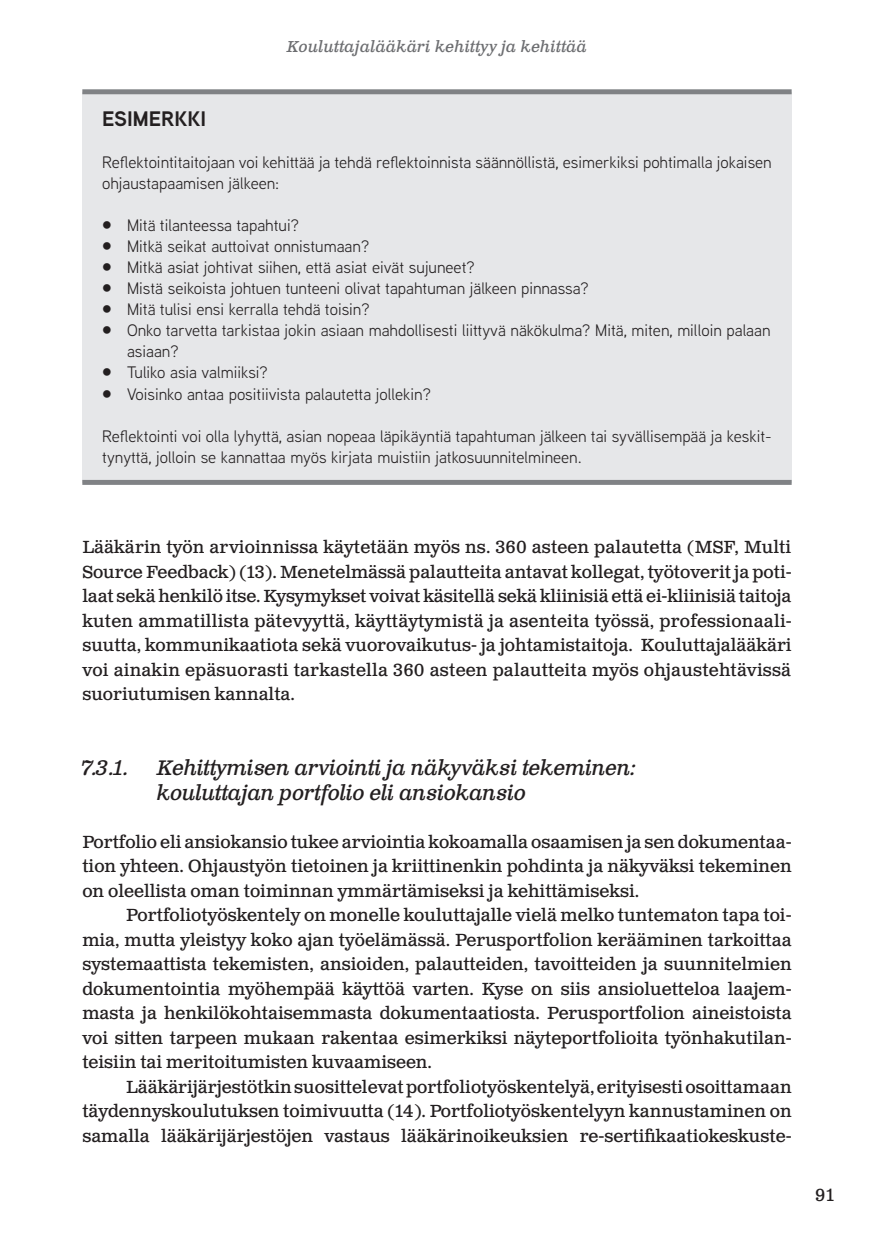
<style>
.page{position:relative;width:874px;height:1241px;background:#fff}
.page>*{position:absolute;margin:0;border:0;box-sizing:border-box;transform-origin:0 0}
._3_ots{font:italic 21px/25.2px "Clarendon Text Pro";letter-spacing:-.02em;color:#231f20}
.esimerkki_otsikko{font:700 21px "Aaux Next";color:#231f20}
.leipis_2{font:17.5px/24.5px "Clarendon Text Pro";color:#231f20;text-align:justify}
.leipis_1_copy{font:17.5px/24.5px "Clarendon Text Pro";color:#231f20;text-align:justify}
.taulukkoteksti_sisen{font:16.62px/21px "Aaux Next";color:#231f20}
.taulukkoteksti{font:16.62px/21px "Aaux Next";color:#231f20}
.t1{font:italic 15.75px "Clarendon Text Pro";letter-spacing:.005em;color:#6c6d70}
</style>
<div class="page">
<div style="left:82px;top:92px;width:709px;height:390px;background:#e6e7e9"></div>
<div style="left:82px;top:89px;width:709px;height:5px;background:#808285"></div>
<div style="left:82px;top:480px;width:709px;height:5px;background:#808285"></div>
<p class="t1" style="left:286px;top:37px;width:302px">Kouluttajalääkäri kehittyy ja kehittää</p>
<p class="esimerkki_otsikko" style="left:102px;top:104px;width:105px">ESIMERKKI</p>
<p class="taulukkoteksti" style="left:102px;top:151px;width:670px">Reflektointitaitojaan voi kehittää ja tehdä reflektoinnista säännöllistä, esimerkiksi pohtimalla jokaisen ohjaustapaamisen jälkeen:</p>
<p class="taulukkoteksti_sisen" style="left:102px;top:214px;width:198px">• Mitä tilanteessa tapahtui?</p>
<p class="taulukkoteksti_sisen" style="left:102px;top:235px;width:268px">• Mitkä seikat auttoivat onnistumaan?</p>
<p class="taulukkoteksti_sisen" style="left:102px;top:256px;width:374px">• Mitkä asiat johtivat siihen, että asiat eivät sujuneet?</p>
<p class="taulukkoteksti_sisen" style="left:102px;top:277px;width:488px">• Mistä seikoista johtuen tunteeni olivat tapahtuman jälkeen pinnassa?</p>
<p class="taulukkoteksti_sisen" style="left:102px;top:298px;width:269px">• Mitä tulisi ensi kerralla tehdä toisin?</p>
<p class="taulukkoteksti_sisen" style="left:127px;top:319px;width:644px;text-indent:-25px">• Onko tarvetta tarkistaa jokin asiaan mahdollisesti liittyvä näkökulma? Mitä, miten, milloin palaan asiaan?</p>
<p class="taulukkoteksti_sisen" style="left:102px;top:361px;width:167px">• Tuliko asia valmiiksi?</p>
<p class="taulukkoteksti_sisen" style="left:102px;top:382px;width:330px">• Voisinko antaa positiivista palautetta jollekin?</p>
<p class="taulukkoteksti" style="left:102px;top:424px;width:670px">Reflektointi voi olla lyhyttä, asian nopeaa läpikäyntiä tapahtuman jälkeen tai syvällisempää ja keskit&shy;tynyttä, jolloin se kannattaa myös kirjata muistiin jatkosuunnitelmineen.</p>
<p class="leipis_1_copy" style="left:82px;top:535px;width:710px">Lääkärin työn arvioinnissa käytetään myös ns. 360 asteen palautetta (MSF, Multi Source Feedback) (13). Menetelmässä palautteita antavat kollegat, työtoverit ja poti&shy;laat sekä henkilö itse. Kysymykset voivat käsitellä sekä kliinisiä että ei-kliinisiä taitoja kuten ammatillista pätevyyttä, käyttäytymistä ja asenteita työssä, professionaali&shy;suutta, kommunikaatiota sekä vuorovaikutus- ja johtamistaitoja. Kouluttajalääkäri voi ainakin epäsuorasti tarkastella 360 asteen palautteita myös ohjaustehtävissä suoriutumisen kannalta.</p>
<p class="_3_ots" style="left:82px;top:755px;width:48px">7.3.1.</p>
<p class="_3_ots" style="left:157px;top:755px;width:480px">Kehittymisen arviointi ja näkyväksi tekeminen: kouluttajan portfolio eli ansiokansio</p>
<p class="leipis_1_copy" style="left:82px;top:829px;width:710px">Portfolio eli ansiokansio tukee arviointia kokoamalla osaamisen ja sen dokumentaa&shy;tion yhteen. Ohjaustyön tietoinen ja kriittinenkin pohdinta ja näkyväksi tekeminen on oleellista oman toiminnan ymmärtämiseksi ja kehittämiseksi.</p>
<p class="leipis_2" style="left:82px;top:903px;width:710px;text-indent:44px">Portfoliotyöskentely on monelle kouluttajalle vielä melko tuntematon tapa toi&shy;mia, mutta yleistyy koko ajan työelämässä. Perusportfolion kerääminen tarkoittaa systemaattista tekemisten, ansioiden, palautteiden, tavoitteiden ja suunnitelmien dokumentointia myöhempää käyttöä varten. Kyse on siis ansioluetteloa laajem&shy;masta ja henkilökohtaisemmasta dokumentaatiosta. Perusportfolion aineistoista voi sitten tarpeen mukaan rakentaa esimerkiksi näyteportfolioita työnhakutilan&shy;teisiin tai meritoitumisten kuvaamiseen.</p>
<p class="leipis_2" style="left:82px;top:1074px;width:710px;text-indent:44px">Lääkärijärjestötkin suosittelevat portfoliotyöskentelyä, erityisesti osoittamaan täydennyskoulutuksen toimivuutta (14). Portfoliotyöskentelyyn kannustaminen on samalla lääkärijärjestöjen vastaus lääkärinoikeuksien re-sertifikaatiokeskuste-</p>
<p class="leipis_1_copy" style="left:814px;top:1183px;width:20px">91</p>
</div>
